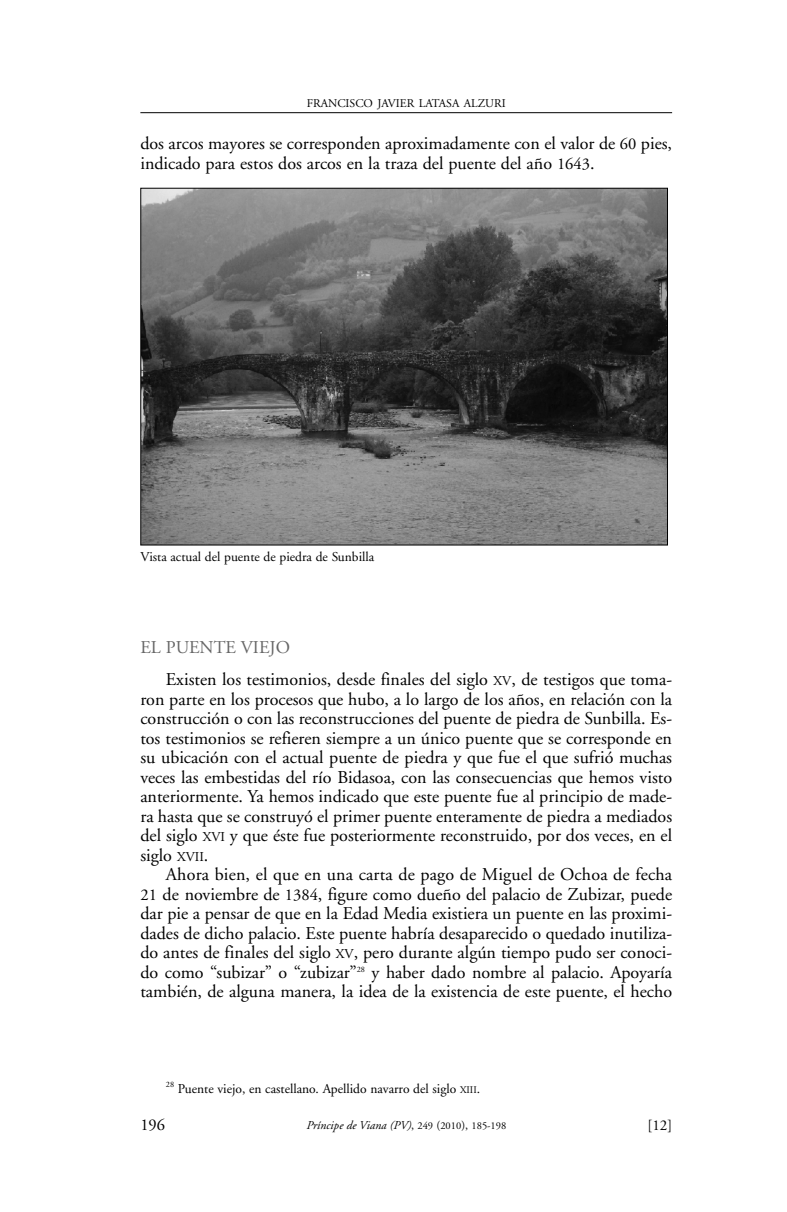
<style>
.page{position:relative;width:787px;height:1212px;background:#fff}
.page>*{position:absolute;margin:0;border:0;box-sizing:border-box;transform-origin:0 0}
.t1{font:18px/19.5px "Adobe Garamond";color:#000}
.t2{font:16.5px "Adobe Garamond";color:#000}
.t3{font:15px "Adobe Garamond";color:#000}
.t4{font:13.5px "Adobe Garamond";color:#000}
.t5{font:italic 12px "Adobe Garamond";color:#000}
.t6{font:11.85px "Adobe Garamond";color:#000}
.s1{font-size:16.5px}
.s2{color:#666}
.s3{font-size:13.5px}
.s4{font-size:10.2px}
.s5{font-style:normal}
.s6{font-style:normal;font-size:10.5px}
</style>
<div class="page">
<img style="left:142px;top:190px;width:524px;height:353px">
<hr style="left:140px;top:112px;width:532px;height:1px;background:#000">
<p class="t6" style="left:307px;top:99px;width:200px">FRANCISCO JAVIER LATASA ALZURI</p>
<p class="t1" style="left:140px;top:135px;width:533px">dos arcos mayores se corresponden aproximadamente con el valor de <span class="s1">60</span> pies, indicado para estos dos arcos en la traza del puente del año <span class="s1">1643</span>.</p>
<p class="t4" style="left:140px;top:551px;width:235px">Vista actual del puente de piedra de Sunbilla</p>
<p class="t1" style="left:166px;top:633px;width:507px;line-height:32.2px;text-indent:-26px"><span class="s2">EL PUENTE VIEJO<br></span>Existen los testimonios, desde finales del siglo <span class="s3">XV</span>, de testigos que toma-</p>
<p class="t1" style="left:140px;top:691px;width:533px">ron parte en los procesos que hubo, a lo largo de los años, en relación con la</p>
<p class="t1" style="left:140px;top:710px;width:533px">construcción o con las reconstrucciones del puente de piedra de Sunbilla. Es-</p>
<p class="t1" style="left:140px;top:730px;width:533px">tos testimonios se refieren siempre a un único puente que se corresponde en</p>
<p class="t1" style="left:140px;top:749px;width:533px">su ubicación con el actual puente de piedra y que fue el que sufrió muchas</p>
<p class="t1" style="left:140px;top:769px;width:533px">veces las embestidas del río Bidasoa, con las consecuencias que hemos visto</p>
<p class="t1" style="left:140px;top:788px;width:533px">anteriormente. Ya hemos indicado que este puente fue al principio de made-</p>
<p class="t1" style="left:140px;top:808px;width:533px">ra hasta que se construyó el primer puente enteramente de piedra a mediados</p>
<p class="t1" style="left:140px;top:827px;width:533px">del siglo <span class="s3">XVI</span> y que éste fue posteriormente reconstruido, por dos veces, en el</p>
<p class="t1" style="left:140px;top:847px;width:70px">siglo <span class="s3">XVII</span>.</p>
<p class="t1" style="left:166px;top:866px;width:508px">Ahora bien, el que en una carta de pago de Miguel de Ochoa de fecha</p>
<p class="t1" style="left:140px;top:886px;width:533px"><span class="s1">21</span> de noviembre de <span class="s1">1384</span>, figure como dueño del palacio de Zubizar, puede</p>
<p class="t1" style="left:140px;top:905px;width:533px">dar pie a pensar de que en la Edad Media existiera un puente en las proximi-</p>
<p class="t1" style="left:140px;top:925px;width:533px">dades de dicho palacio. Este puente habría desaparecido o quedado inutiliza-</p>
<p class="t1" style="left:140px;top:944px;width:533px">do antes de finales del siglo <span class="s3">XV</span>, pero durante algún tiempo pudo ser conoci-</p>
<p class="t1" style="left:140px;top:964px;width:533px">do como “subizar” o “zubizar”<sup>28</sup> y haber dado nombre al palacio. Apoyaría</p>
<p class="t1" style="left:140px;top:983px;width:533px">también, de alguna manera, la idea de la existencia de este puente, el hecho</p>
<p class="t4" style="left:166px;top:1083px;width:316px"><sup>28</sup> Puente viejo, en castellano. Apellido navarro del siglo <span class="s4">XIII</span>.</p>
<p class="t5" style="left:306px;top:1120px;width:202px">Príncipe de Viana (PV)<span class="s5">,</span> <span class="s6">249</span> <span class="s5">(</span><span class="s6">2010</span><span class="s5">),</span> <span class="s6">185-198</span></p>
<p class="t2" style="left:140px;top:1118px;width:26px">196</p>
<p class="t3" style="left:647px;top:1119px;width:26px">[12]</p>
</div>
